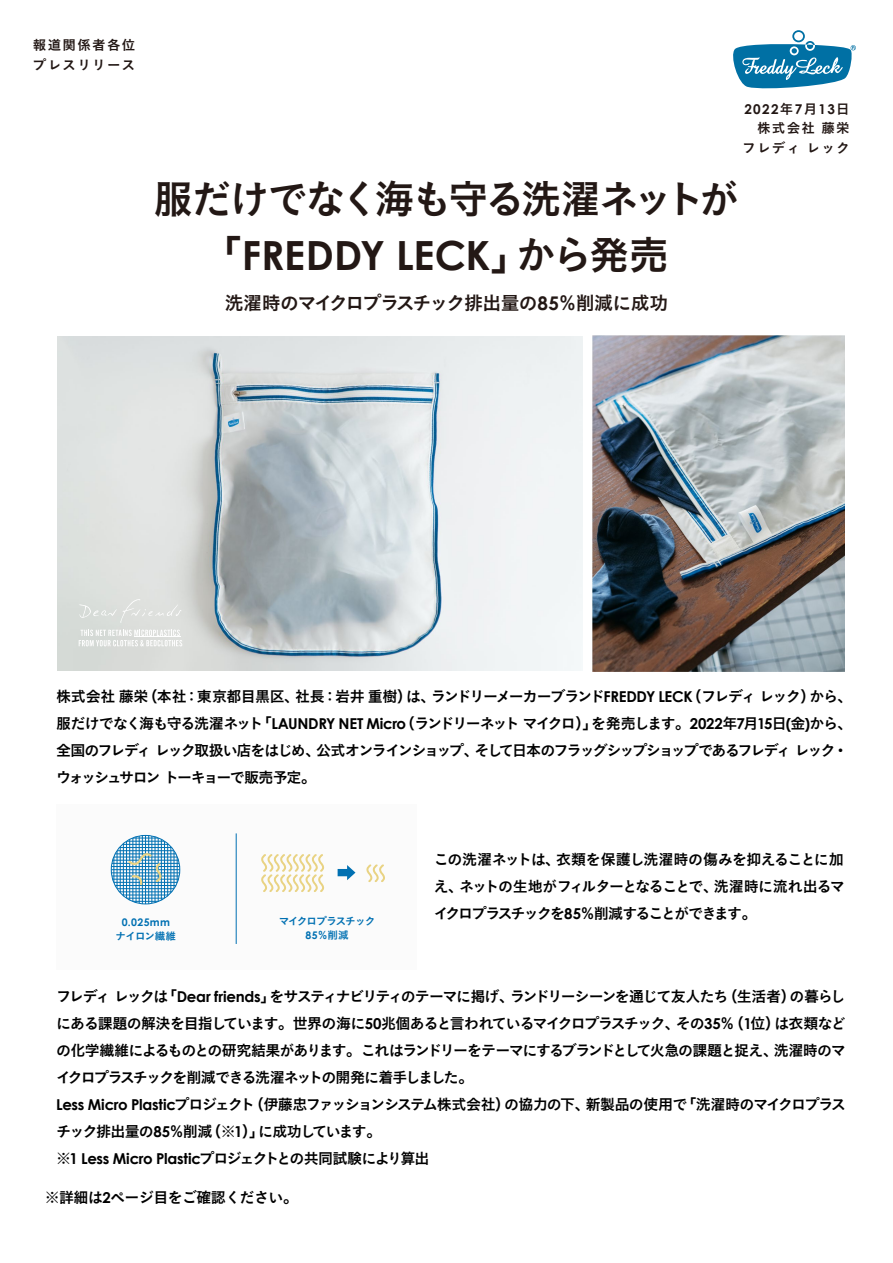
<style>
.page{position:relative;width:893px;height:1263px;background:#fff}
.page>*{position:absolute;margin:0;border:0;box-sizing:border-box;transform-origin:0 0}
.t1{font:40.2px "Koburina Go Std W6";letter-spacing:-.09em;color:#231815}
.t2{font:700 40.2px "Century Gothic";color:#231815}
.t3{font:18.9px "Koburina Go Std W6";letter-spacing:-.055em;color:#231815}
.t4{font:15px/27px "Koburina Go Std W6";letter-spacing:-.095em;color:#000}
.t5{font:15px "Koburina Go Std W6";letter-spacing:-.04em;color:#000}
.t6{font:13.5px/19.5px "Koburina Go Std W6";letter-spacing:.1em;color:#221714;text-align:right}
.t7{font:700 13.5px "Century Gothic";letter-spacing:.1em;color:#221714}
.t8{font:10.5px/14.5px "Koburina Go Std W6";letter-spacing:-.075em;color:#0070b2;text-align:center}
.t9{font:700 10.5px "Century Gothic";letter-spacing:.03em;color:#0070b2}
.s1{font-family:"Koburina Go Std W6";font-weight:400}
.s2{font-family:"Century Gothic";font-weight:700}
</style>
<div class="page">
<svg style="left:733px;top:30px;width:123px;height:59px"></svg>
<img style="left:58px;top:336px;width:524px;height:334px">
<div style="left:56px;top:805px;width:360px;height:165px;background:#fbfbfb"></div>
<hr style="left:236px;top:833px;width:1px;height:111px;background:#0070b2">
<hr style="left:114px;top:835px;width:1px;height:69px;background:#0070b2">
<hr style="left:117px;top:835px;width:1px;height:69px;background:#0070b2">
<hr style="left:120px;top:835px;width:1px;height:69px;background:#0070b2">
<hr style="left:123px;top:835px;width:1px;height:69px;background:#0070b2">
<hr style="left:126px;top:835px;width:1px;height:69px;background:#0070b2">
<hr style="left:129px;top:835px;width:1px;height:69px;background:#0070b2">
<hr style="left:133px;top:835px;width:1px;height:69px;background:#0070b2">
<hr style="left:136px;top:835px;width:1px;height:69px;background:#0070b2">
<hr style="left:139px;top:835px;width:1px;height:69px;background:#0070b2">
<hr style="left:142px;top:835px;width:1px;height:69px;background:#0070b2">
<hr style="left:145px;top:835px;width:1px;height:69px;background:#0070b2">
<hr style="left:148px;top:835px;width:1px;height:69px;background:#0070b2">
<hr style="left:152px;top:835px;width:1px;height:69px;background:#0070b2">
<hr style="left:155px;top:835px;width:1px;height:69px;background:#0070b2">
<hr style="left:158px;top:835px;width:1px;height:69px;background:#0070b2">
<hr style="left:161px;top:835px;width:1px;height:69px;background:#0070b2">
<hr style="left:164px;top:835px;width:1px;height:69px;background:#0070b2">
<hr style="left:167px;top:835px;width:1px;height:69px;background:#0070b2">
<hr style="left:171px;top:835px;width:1px;height:69px;background:#0070b2">
<hr style="left:174px;top:835px;width:1px;height:69px;background:#0070b2">
<hr style="left:177px;top:835px;width:1px;height:69px;background:#0070b2">
<hr style="left:111px;top:838px;width:69px;height:1px;background:#0070b2">
<hr style="left:111px;top:841px;width:69px;height:1px;background:#0070b2">
<hr style="left:111px;top:844px;width:69px;height:1px;background:#0070b2">
<hr style="left:111px;top:847px;width:69px;height:1px;background:#0070b2">
<hr style="left:111px;top:850px;width:69px;height:1px;background:#0070b2">
<hr style="left:111px;top:854px;width:69px;height:1px;background:#0070b2">
<hr style="left:111px;top:857px;width:69px;height:1px;background:#0070b2">
<hr style="left:111px;top:860px;width:69px;height:1px;background:#0070b2">
<hr style="left:111px;top:863px;width:69px;height:1px;background:#0070b2">
<hr style="left:111px;top:866px;width:69px;height:1px;background:#0070b2">
<hr style="left:111px;top:869px;width:69px;height:1px;background:#0070b2">
<hr style="left:111px;top:872px;width:69px;height:1px;background:#0070b2">
<hr style="left:111px;top:876px;width:69px;height:1px;background:#0070b2">
<hr style="left:111px;top:879px;width:69px;height:1px;background:#0070b2">
<hr style="left:111px;top:882px;width:69px;height:1px;background:#0070b2">
<hr style="left:111px;top:885px;width:69px;height:1px;background:#0070b2">
<hr style="left:111px;top:888px;width:69px;height:1px;background:#0070b2">
<hr style="left:111px;top:891px;width:69px;height:1px;background:#0070b2">
<hr style="left:111px;top:895px;width:69px;height:1px;background:#0070b2">
<hr style="left:111px;top:898px;width:69px;height:1px;background:#0070b2">
<hr style="left:111px;top:901px;width:69px;height:1px;background:#0070b2">
<div style="left:111px;top:835px;width:69px;height:69px;border:1px solid #0070b2;border-radius:50%"></div>
<svg style="left:127px;top:848px;width:36px;height:38px"></svg>
<svg style="left:338px;top:865px;width:17px;height:15px"></svg>
<svg style="left:261px;top:854px;width:64px;height:38px"></svg>
<svg style="left:366px;top:864px;width:19px;height:18px"></svg>
<img style="left:593px;top:335px;width:251px;height:336px">
<svg style="left:79px;top:630px;width:103px;height:16px"></svg>
<svg style="left:79px;top:599px;width:103px;height:24px"></svg>
<p class="t6" style="left:33px;top:36px;width:104px;text-align:left">報道関係者各位プレスリリース</p>
<p class="t7" style="left:744px;top:100px;width:107px">2022<span class="s1">年</span>7<span class="s1">月</span>13<span class="s1">日</span></p>
<p class="t6" style="left:742px;top:119px;width:109px">株式会社藤栄フレディレック</p>
<h1 class="t1" style="left:153px;top:168px;width:588px">服だけでなく海も守る洗濯ネットが</h1>
<h1 class="t2" style="left:202px;top:230px;width:469px"><span class="s1">「</span>FREDDY LECK<span class="s1">」から発売</span></h1>
<p class="t3" style="left:225px;top:289px;width:445px">洗濯時のマイクロプラスチック排出量の<span class="s2">85</span>％削減に成功</p>
<p class="t4" style="left:56px;top:684px;width:798px">株式会社藤栄（本社：東京都目黒区、社長：岩井重樹）は、ランドリーメーカーブランド<span class="s2">FREDDY LECK</span>（フレディレック）から、服だけでなく海も守る洗濯ネット「<span class="s2">LAUNDRY NET Micro</span>（ランドリーネットマイクロ）」を発売します。<span class="s2">2022</span>年<span class="s2">7</span>月<span class="s2">15</span>日<span class="s2">(</span>金<span class="s2">)</span>から、全国のフレディレック取扱い店をはじめ、公式オンラインショップ、そして日本のフラッグシップショップであるフレディレック・ウォッシュサロントーキョーで販売予定。</p>
<p class="t9" style="left:122px;top:915px;width:50px">0.025mm</p>
<p class="t8" style="left:116px;top:929px;width:62px">ナイロン繊維</p>
<p class="t8" style="left:279px;top:913px;width:98px">マイクロプラスチック<br><span class="s2">85</span>％削減</p>
<p class="t4" style="left:434px;top:846px;width:413px;text-align:justify">この洗濯ネットは、衣類を保護し洗濯時の傷みを抑えることに加え、ネットの生地がフィルターとなることで、洗濯時に流れ出るマイクロプラスチックを<span class="s2">85</span>％削減することができます。</p>
<p class="t4" style="left:56px;top:983px;width:791px">フレディレックは「<span class="s2">Dear friends</span>」をサスティナビリティのテーマに掲げ、ランドリーシーンを通じて友人たち（生活者）の暮らしにある課題の解決を目指しています。世界の海に<span class="s2">50</span>兆個あると言われているマイクロプラスチック、その<span class="s2">35</span>％（<span class="s2">1</span>位）は衣類などの化学繊維によるものとの研究結果があります。これはランドリーをテーマにするブランドとして火急の課題と捉え、洗濯時のマイクロプラスチックを削減できる洗濯ネットの開発に着手しました。<br><span class="s2">Less Micro Plastic</span>プロジェクト（伊藤忠ファッションシステム株式会社）の協力の下、新製品の使用で「洗濯時のマイクロプラスチック排出量の<span class="s2">85</span>％削減（※<span class="s2">1</span>）」に成功しています。<br>※<span class="s2">1 Less Micro Plastic</span>プロジェクトとの共同試験により算出</p>
<p class="t5" style="left:45px;top:1186px;width:255px">※詳細は<span class="s2">2</span>ページ目をご確認ください。</p>
</div>
